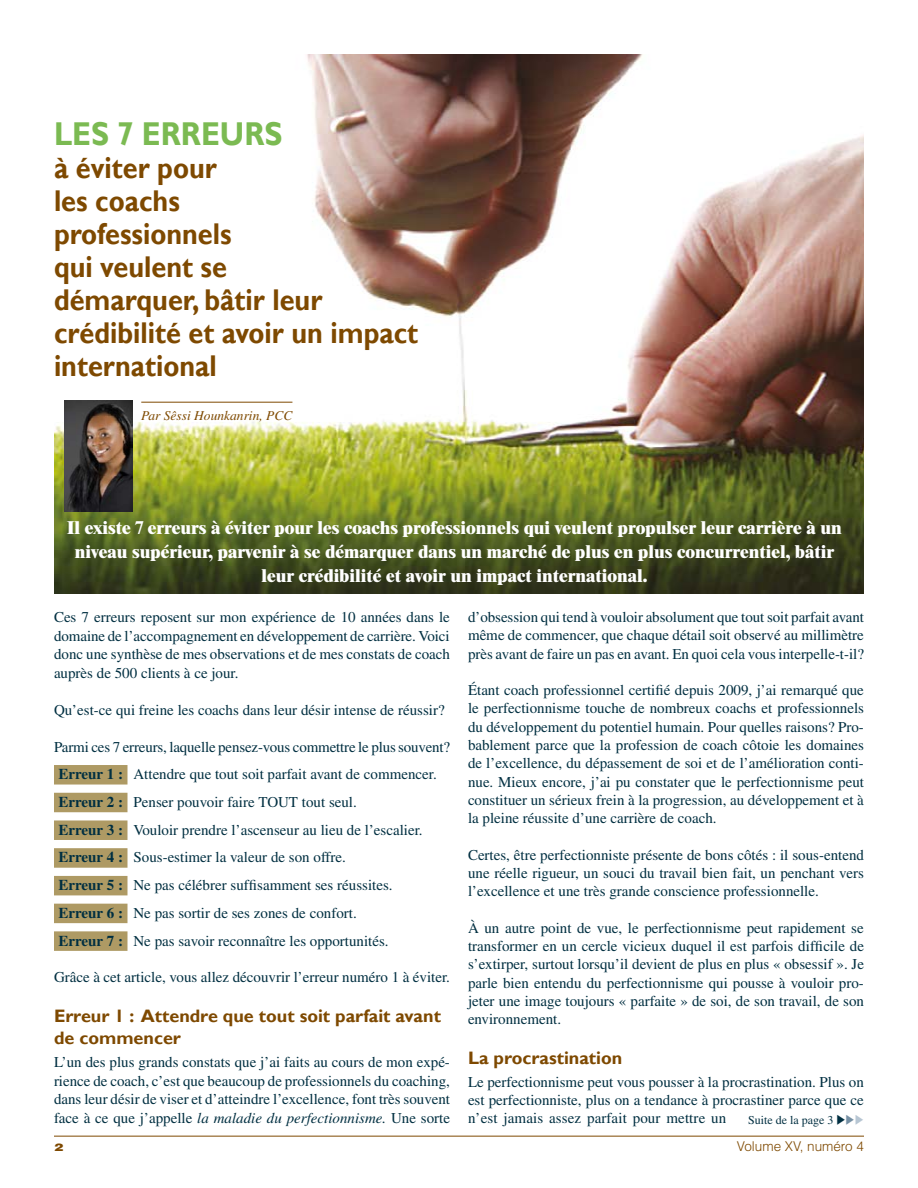
<style>
.page{position:relative;width:918px;height:1188px;background:#fff}
.page>*{position:absolute;margin:0;border:0;box-sizing:border-box;transform-origin:0 0}
.t1{font:700 33px "Gill Sans";color:#7bba52;scale:.9 1}
.t2{font:700 30px/33px "Gill Sans";color:#7e4900;scale:.9 1}
.t3{font:800 18px/24px "Times";color:#fff;text-align:center}
.t4{font:700 18px/21.8px "Gill Sans";color:#7e4900}
.t5{font:15px/18.3px "Times";color:#002f41;text-align:justify}
.t6{font:italic 13.5px "Times";color:#7e4900}
.t7{font:300 13.5px "Helvetica";color:#7e4900}
.t8{font:12px "Times";color:#002f41}
.t9{font:900 10.5px "Helvetica";color:#7e4900;scale:1.3 1}
.s1{font-weight:700}
.s2{font-style:italic}
.s3{color:#7690a4}
.s4{color:#b7c6d3}
</style>
<div class="page">
<hr style="left:54px;top:1136px;width:810px;height:1px;background:#7e4900">
<img style="left:54px;top:54px;width:810px;height:540px">
<hr style="left:141px;top:402px;width:151px;height:1px;background:#7e4900">
<img style="left:65px;top:401px;width:67px;height:110px">
<div style="left:54px;top:765px;width:74px;height:20px;background:#ae9a64"></div>
<div style="left:54px;top:793px;width:74px;height:19px;background:#ae9a64"></div>
<div style="left:54px;top:820px;width:74px;height:20px;background:#ae9a64"></div>
<div style="left:54px;top:848px;width:74px;height:20px;background:#ae9a64"></div>
<div style="left:54px;top:876px;width:74px;height:19px;background:#ae9a64"></div>
<div style="left:54px;top:904px;width:74px;height:19px;background:#ae9a64"></div>
<div style="left:54px;top:931px;width:74px;height:20px;background:#ae9a64"></div>
<h1 class="t1" style="left:54px;top:114px;width:255px">LES 7 ERREURS</h1>
<h2 class="t2" style="left:54px;top:153px;width:406px">à éviter pour<br>les coachs<br>professionnels<br>qui veulent se<br>démarquer, bâtir leur crédibilité et avoir un impact international</h2>
<p class="t6" style="left:141px;top:408px;width:153px">Par Sêssi Hounkanrin, PCC</p>
<p class="t3" style="left:67px;top:515px;width:776px">Il existe 7 erreurs à éviter pour les coachs professionnels qui veulent propulser leur carrière à un niveau supérieur, parvenir à se démarquer dans un marché de plus en plus concurrentiel, bâtir leur crédibilité et avoir un impact international.</p>
<p class="t5" style="left:54px;top:607px;width:398px;line-height:18.8px">Ces 7 erreurs reposent sur mon expérience de 10 années dans le domaine de l’accompagnement en développement de carrière. Voici donc une synthèse de mes observations et de mes constats de coach auprès de 500 clients à ce jour.</p>
<p class="t5" style="left:54px;top:701px;width:392px">Qu’est-ce qui freine les coachs dans leur désir intense de réussir?</p>
<p class="t5" style="left:58px;top:733px;width:393px;line-height:27.8px;text-align:left;text-indent:-4px">Parmi ces 7 erreurs, laquelle pensez-vous commettre le plus souvent?<br><span class="s1">Erreur 1 :</span> Attendre que tout soit parfait avant de commencer.<br><span class="s1">Erreur 2 :</span> Penser pouvoir faire TOUT tout seul.<br><span class="s1">Erreur 3 :</span> Vouloir prendre l’ascenseur au lieu de l’escalier.<br><span class="s1">Erreur 4 :</span> Sous-estimer la valeur de son offre.<br><span class="s1">Erreur 5 :</span> Ne pas célébrer suffisamment ses réussites.<br><span class="s1">Erreur 6 :</span> Ne pas sortir de ses zones de confort.<br><span class="s1">Erreur 7 :</span> Ne pas savoir reconnaître les opportunités.</p>
<p class="t5" style="left:54px;top:968px;width:398px">Grâce à cet article, vous allez découvrir l’erreur numéro 1 à éviter.</p>
<p class="t4" style="left:54px;top:1006px;width:388px">Erreur 1 : Attendre que tout soit parfait avant de commencer</p>
<p class="t5" style="left:54px;top:1053px;width:398px;line-height:18.8px">L’un des plus grands constats que j’ai faits au cours de mon expé&shy;rience de coach, c’est que beaucoup de professionnels du coaching, dans leur désir de viser et d’atteindre l’excellence, font très souvent face à ce que j’appelle <span class="s2">la maladie du perfectionnisme.</span> Une sorte</p>
<p class="t5" style="left:468px;top:608px;width:398px">d’obsession qui tend à vouloir absolument que tout soit parfait avant même de commencer, que chaque détail soit observé au millimètre près avant de faire un pas en avant. En quoi cela vous interpelle-t-il?</p>
<p class="t5" style="left:468px;top:681px;width:398px">Étant coach professionnel certifié depuis 2009, j’ai remarqué que le perfectionnisme touche de nombreux coachs et professionnels du développement du potentiel humain. Pour quelles raisons? Pro&shy;bablement parce que la profession de coach côtoie les domaines de l’excellence, du dépassement de soi et de l’amélioration conti&shy;nue. Mieux encore, j’ai pu constater que le perfectionnisme peut constituer un sérieux frein à la progression, au développement et à la pleine réussite d’une carrière de coach.</p>
<p class="t5" style="left:468px;top:845px;width:398px">Certes, être perfectionniste présente de bons côtés : il sous-entend une réelle rigueur, un souci du travail bien fait, un penchant vers l’excellence et une très grande conscience professionnelle.</p>
<p class="t5" style="left:468px;top:918px;width:398px">À un autre point de vue, le perfectionnisme peut rapidement se transformer en un cercle vicieux duquel il est parfois difficile de s’extirper, surtout lorsqu’il devient de plus en plus « obsessif ». Je parle bien entendu du perfectionnisme qui pousse à vouloir pro&shy;jeter une image toujours « parfaite » de soi, de son travail, de son environnement.</p>
<p class="t4" style="left:468px;top:1047px;width:156px">La procrastination</p>
<p class="t5" style="left:468px;top:1072px;width:397px">Le perfectionnisme peut vous pousser à la procrastination. Plus on est perfectionniste, plus on a tendance à procrastiner parce que ce n’est jamais assez parfait pour mettre un</p>
<p class="t8" style="left:748px;top:1113px;width:117px">Suite de la page 3 ◆<span class="s3">◆</span><span class="s4">◆</span></p>
<p class="t9" style="left:54px;top:1140px;width:9px">2</p>
<p class="t7" style="left:737px;top:1138px;width:129px">Volume XV, numéro 4</p>
</div>
